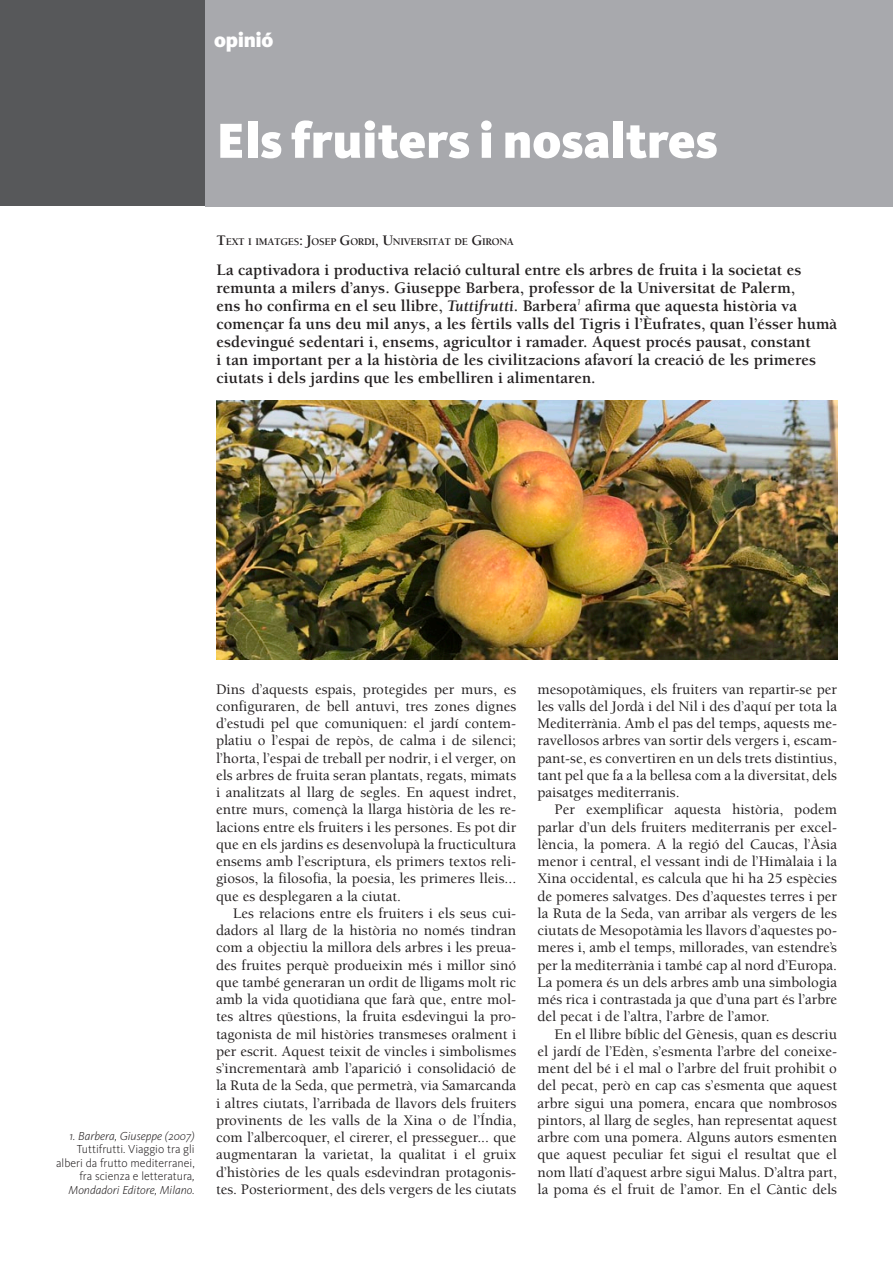
<style>
.page{position:relative;width:893px;height:1263px;background:#fff}
.page>*{position:absolute;margin:0;border:0;box-sizing:border-box;transform-origin:0 0}
.t1{font:900 51px "Kievit OT";color:#fff}
.t2{font:900 21px "Kievit OT";letter-spacing:-.015em;color:#fff}
.t3{font:700 16.5px/18px "Berkeley";color:#231f20}
.t4{font:500 15px/17.2px "Berkeley";color:#231f20;text-align:justify}
.t5{font:300 12px/13.5px "Kievit OT";color:#231f20;text-align:right}
.t6{font:italic 300 12px "Kievit OT";color:#231f20}
.t7{font:700 10.5px "Berkeley";letter-spacing:-.03em;color:#231f20}
.s1{font-size:15px}
.s2{font-style:italic}
</style>
<div class="page">
<div style="left:205px;top:0;width:688px;height:206px;background:#a8a9ad"></div>
<div style="left:0;top:0;width:205px;height:206px;background:#57585a"></div>
<img style="left:216px;top:400px;width:621px;height:259px">
<h2 class="t2" style="left:214px;top:27px;width:61px">opinió</h2>
<h1 class="t1" style="left:217px;top:110px;width:502px">Els fruiters i nosaltres</h1>
<p class="t7" style="left:217px;top:236px;width:299px"><span class="s1">T</span>EXT I IMATGES<span class="s1">: J</span>OSEP <span class="s1">G</span>ORDI<span class="s1">, U</span>NIVERSITAT DE <span class="s1">G</span>IRONA</p>
<p class="t3" style="left:217px;top:261px;width:622px">La captivadora i productiva relació cultural entre els arbres de fruita i la societat es remunta a milers d’anys. Giuseppe Barbera, professor de la Universitat de Palerm,<br>ens ho confirma en el seu llibre, <span class="s2">Tuttifrutti</span>. Barbera<sup>1</sup> afirma que aquesta història va començar fa uns deu mil anys, a les fèrtils valls del Tigris i l’Èufrates, quan l’ésser humà esdevingué sedentari i, ensems, agricultor i ramader. Aquest procés pausat, constant<br>i tan important per a la història de les civilitzacions afavorí la creació de les primeres ciutats i dels jardins que les embelliren i alimentaren.</p>
<p class="t6" style="left:69px;top:1128px;width:127px">1. Barbera, Giuseppe (2007)</p>
<p class="t5" style="left:56px;top:1142px;width:140px">Tuttifrutti. Viaggio tra gli alberi da frutto mediterranei, fra scienza e letteratura<span class="s2">,<br>Mondadori Editore, Milano.</span></p>
<p class="t4" style="left:216px;top:680px;width:302px">Dins d’aquests espais, protegides per murs, es configuraren, de bell antuvi, tres zones dignes d’estudi pel que comuniquen: el jardí contem&shy;platiu o l’espai de repòs, de calma i de silenci; l’horta, l’espai de treball per nodrir, i el verger, on els arbres de fruita seran plantats, regats, mimats i analitzats al llarg de segles. En aquest indret, entre murs, començà la llarga història de les re&shy;lacions entre els fruiters i les persones. Es pot dir que en els jardins es desenvolupà la fructicultura ensems amb l’escriptura, els primers textos reli&shy;giosos, la filosofia, la poesia, les primeres lleis... que es desplegaren a la ciutat.</p>
<p class="t4" style="left:216px;top:905px;width:302px;text-indent:17px">Les relacions entre els fruiters i els seus cui&shy;dadors al llarg de la història no només tindran com a objectiu la millora dels arbres i les preua&shy;des fruites perquè produeixin més i millor sinó que també generaran un ordit de lligams molt ric amb la vida quotidiana que farà que, entre mol&shy;tes altres qüestions, la fruita esdevingui la pro&shy;tagonista de mil històries transmeses oralment i per escrit. Aquest teixit de vincles i simbolismes s’incrementarà amb l’aparició i consolidació de la Ruta de la Seda, que permetrà, via Samarcanda i altres ciutats, l’arribada de llavors dels fruiters provinents de les valls de la Xina o de l’Índia, com l’albercoquer, el cirerer, el presseguer... que augmentaran la varietat, la qualitat i el gruix d’històries de les quals esdevindran protagonis&shy;tes. Posteriorment, des dels vergers de les ciutats</p>
<p class="t4" style="left:537px;top:680px;width:301px">mesopotàmiques, els fruiters van repartir-se per les valls del Jordà i del Nil i des d’aquí per tota la Mediterrània. Amb el pas del temps, aquests me&shy;ravellosos arbres van sortir dels vergers i, escam&shy;pant-se, es convertiren en un dels trets distintius, tant pel que fa a la bellesa com a la diversitat, dels paisatges mediterranis.</p>
<p class="t4" style="left:537px;top:801px;width:301px;text-indent:17px">Per exemplificar aquesta història, podem parlar d’un dels fruiters mediterranis per excel· lència, la pomera. A la regió del Caucas, l’Àsia menor i central, el vessant indi de l’Himàlaia i la Xina occidental, es calcula que hi ha 25 espècies de pomeres salvatges. Des d’aquestes terres i per la Ruta de la Seda, van arribar als vergers de les ciutats de Mesopotàmia les llavors d’aquestes po&shy;meres i, amb el temps, millorades, van estendre’s per la mediterrània i també cap al nord d’Europa.<br>La pomera és un dels arbres amb una simbologia més rica i contrastada ja que d’una part és l’arbre del pecat i de l’altra, l’arbre de l’amor.</p>
<p class="t4" style="left:537px;top:1025px;width:301px;text-indent:17px">En el llibre bíblic del Gènesis, quan es descriu el jardí de l’Edèn, s’esmenta l’arbre del coneixe&shy;ment del bé i el mal o l’arbre del fruit prohibit o del pecat, però en cap cas s’esmenta que aquest arbre sigui una pomera, encara que nombrosos pintors, al llarg de segles, han representat aquest arbre com una pomera. Alguns autors esmenten que aquest peculiar fet sigui el resultat que el nom llatí d’aquest arbre sigui Malus. D’altra part, la poma és el fruit de l’amor. En el Càntic dels</p>
</div>
